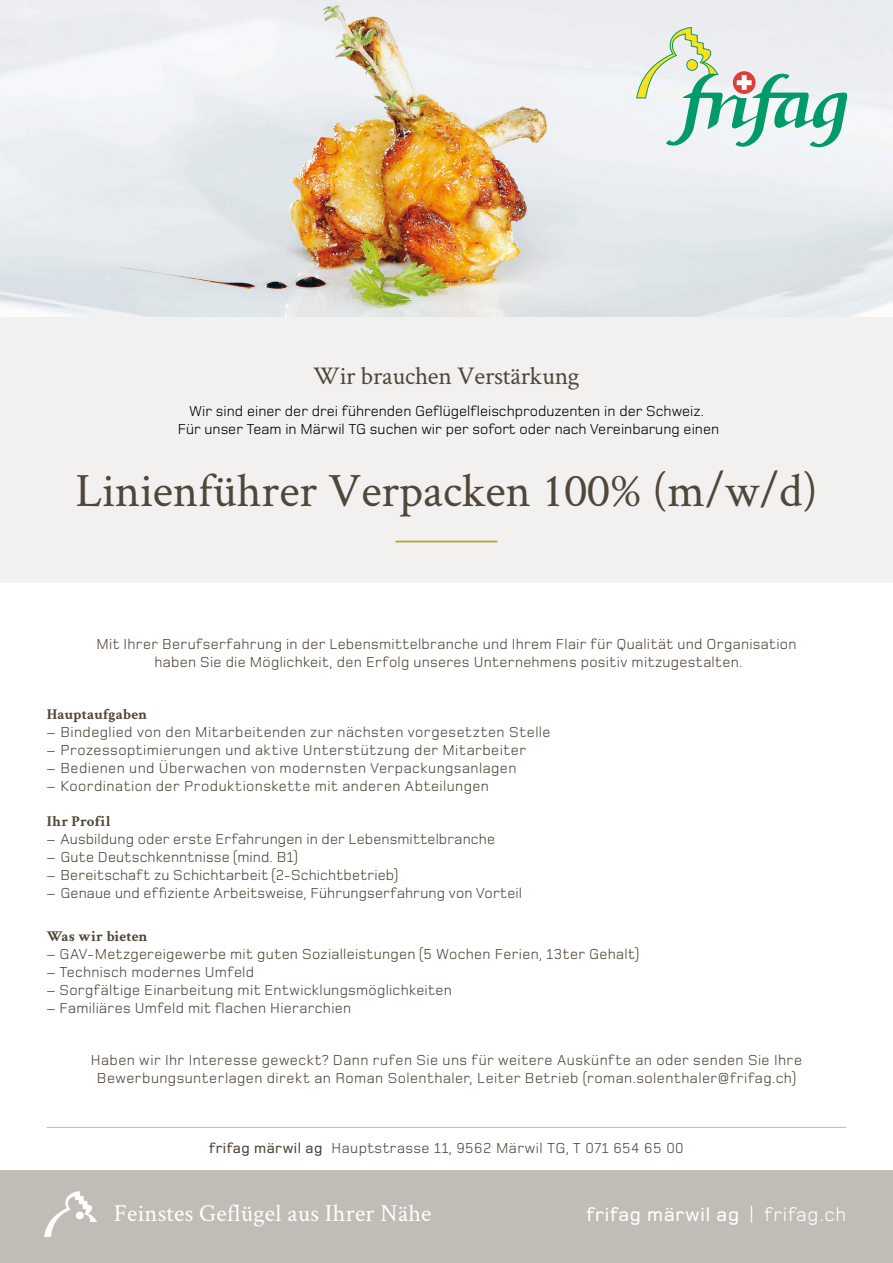
<style>
.page{position:relative;width:893px;height:1263px;background:#fff}
.page>*{position:absolute;margin:0;border:0;box-sizing:border-box;transform-origin:0 0}
.t1{font:48px "Crimson Text";color:#504639}
.t2{font:25.5px "Crimson Text";letter-spacing:-.01em;color:#504639}
.t3{font:24.45px "Crimson Text";letter-spacing:.01em;color:#fff}
.t4{font:500 19.8px "Foundry Monoline";letter-spacing:.04em;color:#fff}
.t5{font:15px/18px "Foundry Monoline";letter-spacing:.025em;color:#504639;text-align:center}
.t6{font:15px/18px "Foundry Monoline";color:#000;text-align:center}
.t7{font:700 15px "Crimson Text";letter-spacing:.005em;color:#504639}
.s1{font-weight:500}
.s2{font-weight:400}
</style>
<div class="page">
<div style="left:0;top:317px;width:893px;height:266px;background:#f3f1f0"></div>
<hr style="left:395px;top:541px;width:102px;height:1px;background:#aba62d">
<hr style="left:47px;top:1127px;width:799px;height:1px;background:#c2bcb6">
<div style="left:0;top:1170px;width:893px;height:93px;background:#c2bcb6"></div>
<svg style="left:44px;top:1191px;width:53px;height:46px"></svg>
<img style="left:0;top:0;width:893px;height:317px">
<svg style="left:636px;top:27px;width:211px;height:120px"></svg>
<h2 class="t2" style="left:313px;top:359px;width:268px">Wir brauchen Verstärkung</h2>
<p class="t6" style="left:178px;top:403px;width:543px">Wir sind einer der drei führenden Geflügelfleischproduzenten in der Schweiz.<br>Für unser Team in Märwil TG suchen wir per sofort oder nach Vereinbarung einen</p>
<h1 class="t1" style="left:75px;top:458px;width:744px">Linienführer Verpacken 100% (m/w/d)</h1>
<p class="t5" style="left:96px;top:635px;width:702px">Mit Ihrer Berufserfahrung in der Lebensmittelbranche und Ihrem Flair für Qualität und Organisation haben Sie die Möglichkeit, den Erfolg unseres Unternehmens positiv mitzugestalten.</p>
<p class="t7" style="left:47px;top:705px;width:102px">Hauptaufgaben</p>
<p class="t5" style="left:47px;top:723px;width:505px">– Bindeglied von den Mitarbeitenden zur nächsten vorgesetzten Stelle</p>
<p class="t5" style="left:47px;top:741px;width:481px">– Prozessoptimierungen und aktive Unterstützung der Mitarbeiter</p>
<p class="t5" style="left:47px;top:759px;width:471px">– Bedienen und Überwachen von modernsten Verpackungsanlagen</p>
<p class="t5" style="left:47px;top:777px;width:444px">– Koordination der Produktionskette mit anderen Abteilungen</p>
<p class="t7" style="left:47px;top:812px;width:65px">Ihr Profil</p>
<p class="t5" style="left:47px;top:830px;width:450px">– Ausbildung oder erste Erfahrungen in der Lebensmittelbranche</p>
<p class="t5" style="left:47px;top:848px;width:252px">– Gute Deutschkenntnisse (mind. B1)</p>
<p class="t5" style="left:47px;top:866px;width:353px">– Bereitschaft zu Schichtarbeit (2-Schichtbetrieb)</p>
<p class="t5" style="left:47px;top:884px;width:477px">– Genaue und effiziente Arbeitsweise, Führungserfahrung von Vorteil</p>
<p class="t7" style="left:47px;top:927px;width:102px">Was wir bieten</p>
<p class="t5" style="left:47px;top:946px;width:594px">– GAV-Metzgereigewerbe mit guten Sozialleistungen (5 Wochen Ferien, 13ter Gehalt)</p>
<p class="t5" style="left:47px;top:964px;width:209px">– Technisch modernes Umfeld</p>
<p class="t5" style="left:47px;top:982px;width:407px">– Sorgfältige Einarbeitung mit Entwicklungsmöglichkeiten</p>
<p class="t5" style="left:47px;top:1000px;width:306px">– Familiäres Umfeld mit flachen Hierarchien</p>
<p class="t5" style="left:91px;top:1052px;width:713px">Haben wir Ihr Interesse geweckt? Dann rufen Sie uns für weitere Auskünfte an oder senden Sie Ihre<br>Bewerbungsunterlagen direkt an Roman Solenthaler, Leiter Betrieb (roman.solenthaler@frifag.ch)</p>
<p class="t5" style="left:209px;top:1140px;width:476px"><span class="s1">frifag märwil ag</span> Hauptstrasse 11, 9562 Märwil TG, T 071 654 65 00</p>
<h3 class="t3" style="left:114px;top:1196px;width:319px">Feinstes Geflügel aus Ihrer Nähe</h3>
<h3 class="t4" style="left:586px;top:1204px;width:261px">frifag märwil ag <span class="s2">| frifag.ch</span></h3>
</div>
